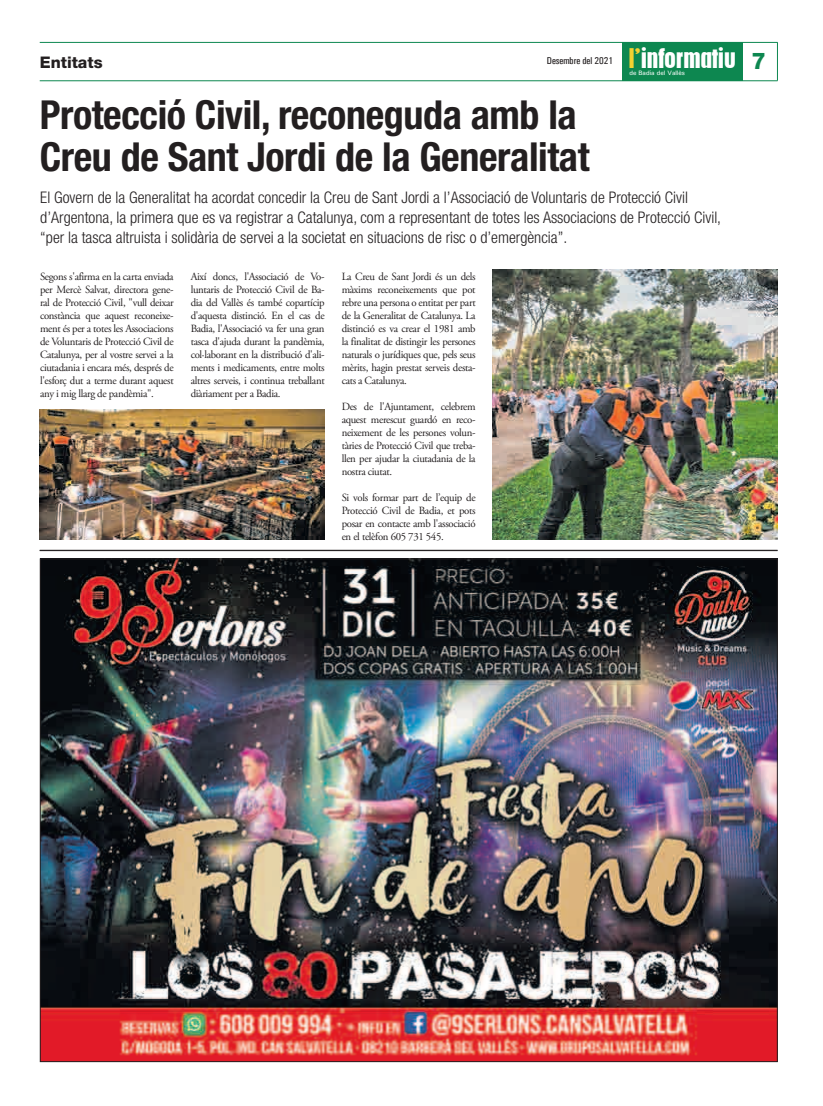
<style>
.page{position:relative;width:823px;height:1106px;background:#fff}
.page>*{position:absolute;margin:0;border:0;box-sizing:border-box;transform-origin:0 0}
.t1{font:700 condensed 40px/42px "Helvetica Neue LT Std";letter-spacing:-.01em;color:#231f20}
.t2{font:22.3px "Pilsen Plakat";color:#fff}
.t3{font:300 condensed 16px/20px "Helvetica Neue LT Std";color:#231f20}
.t4{font:800 16px "Helvetica Neue LT Std";color:#231f20}
.t5{font:11px/13px "Adobe Garamond Pro";letter-spacing:-.03em;color:#231f20;text-align:justify}
.t6{font:500 condensed 10px "Univers";color:#231f20}
.t7{font:500 6.4px "Univers";color:#fff}
.s1{color:#f2d231}
.s2{font-family:"Helvetica Neue LT Std";font-weight:800;font-size:23px;color:#0d8750}
</style>
<div class="page">
<hr style="left:40px;top:550px;width:737px;height:1px;background:#231f20">
<img style="left:42px;top:560px;width:733px;height:499px">
<hr style="left:40px;top:42px;width:737px;height:1px;background:#0d8750">
<hr style="left:40px;top:81px;width:737px;height:1px;background:#0d8750">
<hr style="left:776px;top:42px;width:1px;height:39px;background:#0d8750">
<div style="left:621px;top:42px;width:121px;height:39px;background:#0d8750"></div>
<img style="left:492px;top:269px;width:284px;height:271px">
<img style="left:40px;top:410px;width:284px;height:130px">
<h3 class="t4" style="left:40px;top:53px;width:64px">Entitats</h3>
<p class="t6" style="left:546px;top:55px;width:68px">Desembre del 2021</p>
<h2 class="t2" style="left:628px;top:40px;width:139px"><span class="s1">l'</span>informatiu <span class="s2">7</span></h2>
<p class="t7" style="left:629px;top:69px;width:57px">de Badia del Vallès</p>
<h1 class="t1" style="left:40px;top:93px;width:551px">Protecció Civil, reconeguda amb la<br>Creu de Sant Jordi de la Generalitat</h1>
<p class="t3" style="left:40px;top:187px;width:682px">El Govern de la Generalitat ha acordat concedir la Creu de Sant Jordi a l’Associació de Voluntaris de Protecció Civil d’Argentona, la primera que es va registrar a Catalunya, com a representant de totes les Associacions de Protecció Civil, “per la tasca altruista i solidària de servei a la societat en situacions de risc o d’emergència”.</p>
<p class="t5" style="left:40px;top:270px;width:135px">Segons s'afirma en la carta enviada per Mercè Salvat, directora gene&shy;ral de Protecció Civil, "vull deixar constància que aquest reconeixe&shy;ment és per a totes les Associacions de Voluntaris de Protecció Civil de Catalunya, per al vostre servei a la ciutadania i encara més, després de l'esforç dut a terme durant aquest any i mig llarg de pandèmia".</p>
<p class="t5" style="left:190px;top:270px;width:135px">Així doncs, l'Associació de Vo&shy;luntaris de Protecció Civil de Ba&shy;dia del Vallès és també copartícip d'aquesta distinció. En el cas de Badia, l'Associació va fer una gran tasca d'ajuda durant la pandèmia, col·laborant en la distribució d'ali&shy;ments i medicaments, entre molts altres serveis, i continua treballant diàriament per a Badia.</p>
<p class="t5" style="left:341px;top:270px;width:135px">La Creu de Sant Jordi és un dels màxims reconeixements que pot rebre una persona o entitat per part de la Generalitat de Catalunya. La distinció es va crear el 1981 amb la finalitat de distingir les persones naturals o jurídiques que, pels seus mèrits, hagin prestat serveis desta&shy;cats a Catalunya.</p>
<p class="t5" style="left:341px;top:400px;width:135px">Des de l'Ajuntament, celebrem aquest merescut guardó en reco&shy;neixement de les persones volun&shy;tàries de Protecció Civil que treba&shy;llen per ajudar la ciutadania de la nostra ciutat.</p>
<p class="t5" style="left:341px;top:491px;width:135px">Si vols formar part de l’equip de Protecció Civil de Badia, et pots posar en contacte amb l'associació en el telèfon 605 731 545.</p>
</div>
